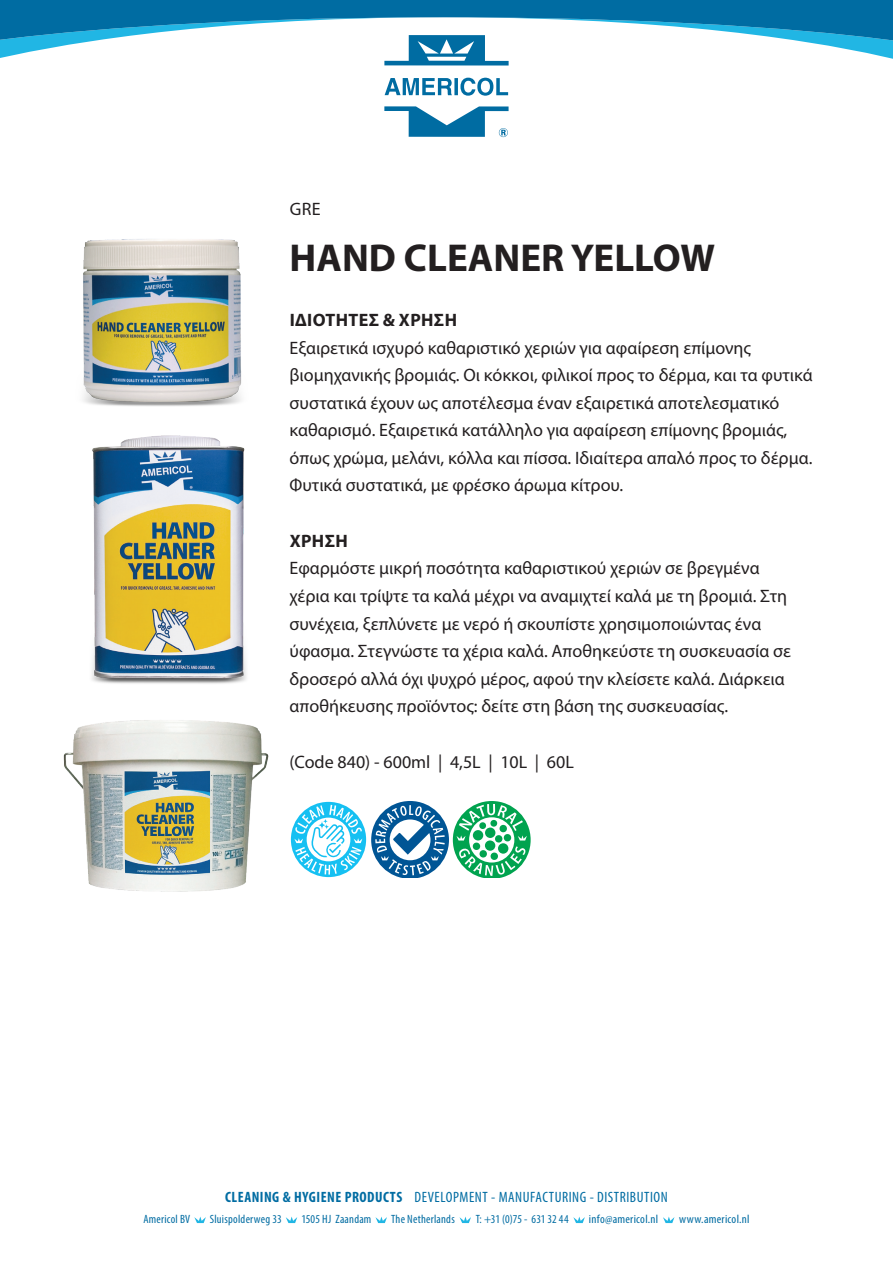
<style>
.page{position:relative;width:893px;height:1263px;background:#fff}
.page>*{position:absolute;margin:0;border:0;box-sizing:border-box;transform-origin:0 0}
.t1{font:700 39px "Myriad Pro";color:#231f20}
.t2{font:18px/27.6px "Myriad Pro";color:#231f20}
.t3{font:700 18px "Myriad Pro";letter-spacing:.02em;color:#231f20}
.t4{font:condensed 15px "Myriad Pro";letter-spacing:.035em;color:#006ca2}
.t5{font:condensed 12px "Myriad Pro";letter-spacing:.02em;color:#006ca2}
.t6{font:condensed 12px "Myriad Pro";letter-spacing:.02em;color:#006ca2;scale:1.04 1}
.t7{font:condensed 12px "Myriad Pro";color:#006ca2}
.s1{font-weight:700}
</style>
<div class="page">
<svg style="left:0;top:0;width:893px;height:137px"></svg>
<svg style="left:194px;top:1216px;width:12px;height:7px"></svg>
<svg style="left:286px;top:1216px;width:11px;height:7px"></svg>
<svg style="left:375px;top:1216px;width:12px;height:7px"></svg>
<svg style="left:459px;top:1216px;width:12px;height:7px"></svg>
<svg style="left:573px;top:1216px;width:12px;height:7px"></svg>
<svg style="left:663px;top:1216px;width:11px;height:7px"></svg>
<svg style="left:291px;top:801px;width:240px;height:77px"></svg>
<img style="left:63px;top:720px;width:206px;height:172px">
<img style="left:91px;top:455px;width:156px;height:229px">
<img style="left:83px;top:239px;width:162px;height:216px">
<p class="t2" style="left:290px;top:195px;width:32px">GRE</p>
<h1 class="t1" style="left:290px;top:232px;width:427px">HAND CLEANER YELLOW</h1>
<p class="t3" style="left:290px;top:308px;width:169px">ΙΔΙΌΤΗΤΕΣ &amp; ΧΡΉΣΗ</p>
<p class="t2" style="left:290px;top:333px;width:525px">Εξαιρετικά ισχυρό καθαριστικό χεριών για αφαίρεση επίμονης βιομηχανικής βρομιάς. Οι κόκκοι, φιλικοί προς το δέρμα, και τα φυτικά συστατικά έχουν ως αποτέλεσμα έναν εξαιρετικά αποτελεσματικό καθαρισμό. Εξαιρετικά κατάλληλο για αφαίρεση επίμονης βρομιάς, όπως χρώμα, μελάνι, κόλλα και πίσσα. Ιδιαίτερα απαλό προς το δέρμα.<br>Φυτικά συστατικά, με φρέσκο άρωμα κίτρου.</p>
<p class="t3" style="left:290px;top:529px;width:60px">ΧΡΗΣΗ</p>
<p class="t2" style="left:290px;top:554px;width:503px">Εφαρμόστε μικρή ποσότητα καθαριστικού χεριών σε βρεγμένα χέρια και τρίψτε τα καλά μέχρι να αναμιχτεί καλά με τη βρομιά. Στη συνέχεια, ξεπλύνετε με νερό ή σκουπίστε χρησιμοποιώντας ένα ύφασμα. Στεγνώστε τα χέρια καλά. Αποθηκεύστε τη συσκευασία σε δροσερό αλλά όχι ψυχρό μέρος, αφού την κλείσετε καλά. Διάρκεια αποθήκευσης προϊόντος: δείτε στη βάση της συσκευασίας.</p>
<p class="t2" style="left:290px;top:747px;width:286px">(Code 840) - 600ml | 4,5L | 10L | 60L</p>
<p class="t4" style="left:225px;top:1188px;width:444px"><span class="s1">CLEANING &amp; HYGIENE PRODUCTS</span> DEVELOPMENT - MANUFACTURING - DISTRIBUTION</p>
<p class="t5" style="left:143px;top:1212px;width:48px">Americol BV</p>
<p class="t5" style="left:210px;top:1212px;width:73px">Sluispolderweg 33</p>
<p class="t5" style="left:301px;top:1212px;width:72px">1505 HJ Zaandam</p>
<p class="t5" style="left:391px;top:1212px;width:65px">The Netherlands</p>
<p class="t7" style="left:476px;top:1212px;width:94px">T: +31 (0)75 - 631 32 44</p>
<p class="t6" style="left:589px;top:1212px;width:68px">info@americol.nl</p>
<p class="t6" style="left:679px;top:1212px;width:69px">www.americol.nl</p>
</div>
